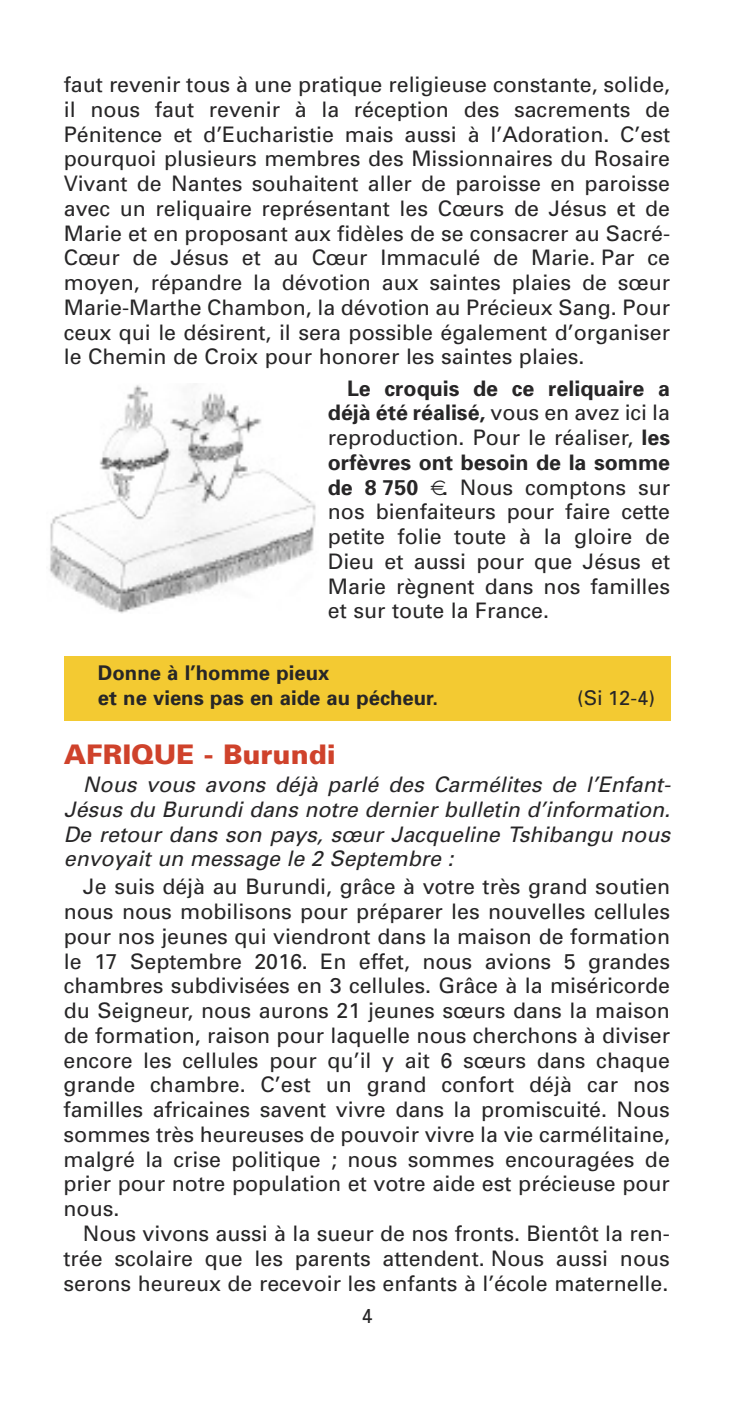
<style>
.page{position:relative;width:734px;height:1404px;background:#fff}
.page>*{position:absolute;margin:0;border:0;box-sizing:border-box;transform-origin:0 0}
.t1{font:900 27px "Univers";color:#cf422b}
.t2{font:21.38px/24.8px "Univers";color:#272627;text-align:justify}
.t3{font:italic 21.38px/24.8px "Univers";color:#272627;text-align:justify}
.t4{font:700 20.25px/24.3px "Univers";color:#272627}
.t5{font:20.25px "Univers";color:#272627}
.s1{font-weight:700}
</style>
<div class="page">
<div style="left:64px;top:656px;width:606px;height:65px;background:#f3ca32"></div>
<img style="left:49px;top:385px;width:267px;height:229px">
<p class="t2" style="left:64px;top:74px;width:607px">faut revenir tous à une pratique religieuse constante, solide, il nous faut revenir à la réception des sacrements de Pénitence et d’Eucharistie mais aussi à l’Adoration. C’est pourquoi plusieurs membres des Missionnaires du Rosaire Vivant de Nantes souhaitent aller de paroisse en paroisse avec un reliquaire représentant les Cœurs de Jésus et de Marie et en proposant aux fidèles de se consacrer au Sacré-Cœur de Jésus et au Cœur Immaculé de Marie. Par ce moyen, répandre la dévotion aux saintes plaies de sœur Marie-Marthe Chambon, la dévotion au Précieux Sang. Pour ceux qui le désirent, il sera possible également d’organiser le Chemin de Croix pour honorer les saintes plaies.</p>
<p class="t2" style="left:328px;top:377px;width:343px;text-indent:19px"><span class="s1">Le croquis de ce reliquaire a déjà été réalisé,</span> vous en avez ici la reproduction. Pour le réaliser, <span class="s1">les orfèvres ont besoin de la somme de 8 750 .</span> Nous comptons sur nos bienfaiteurs pour faire cette petite folie toute à la gloire de Dieu et aussi pour que Jésus et Marie règnent dans nos familles et sur toute la France.</p>
<p class="t4" style="left:98px;top:662px;width:341px">Donne à l’homme pieux<br>et ne viens pas en aide au pécheur.</p>
<p class="t5" style="left:577px;top:690px;width:80px">(Si 12-4)</p>
<p class="t1" style="left:64px;top:744px;width:273px">AFRIQUE - Burundi</p>
<p class="t3" style="left:64px;top:774px;width:608px;text-indent:19px">Nous vous avons déjà parlé des Carmélites de l’Enfant-Jésus du Burundi dans notre dernier bulletin d’information.<br>De retour dans son pays, sœur Jacqueline Tshibangu nous envoyait un message le 2 Septembre :</p>
<p class="t2" style="left:64px;top:876px;width:608px;text-indent:19px">Je suis déjà au Burundi, grâce à votre très grand soutien nous nous mobilisons pour préparer les nouvelles cellules pour nos jeunes qui viendront dans la maison de formation le 17 Septembre 2016. En effet, nous avions 5 grandes chambres subdivisées en 3 cellules. Grâce à la miséricorde du Seigneur, nous aurons 21 jeunes sœurs dans la maison de formation, raison pour laquelle nous cherchons à diviser encore les cellules pour qu’il y ait 6 sœurs dans chaque grande chambre. C’est un grand confort déjà car nos familles africaines savent vivre dans la promiscuité. Nous sommes très heureuses de pouvoir vivre la vie carmélitaine, malgré la crise politique ; nous sommes encouragées de prier pour notre population et votre aide est précieuse pour nous.</p>
<p class="t2" style="left:63px;top:1222px;width:607px;text-indent:19px">Nous vivons aussi à la sueur de nos fronts. Bientôt la ren&shy;trée scolaire que les parents attendent. Nous aussi nous serons heureux de recevoir les enfants à l’école maternelle.</p>
<p class="t5" style="left:361px;top:1307px;width:13px">4</p>
</div>
